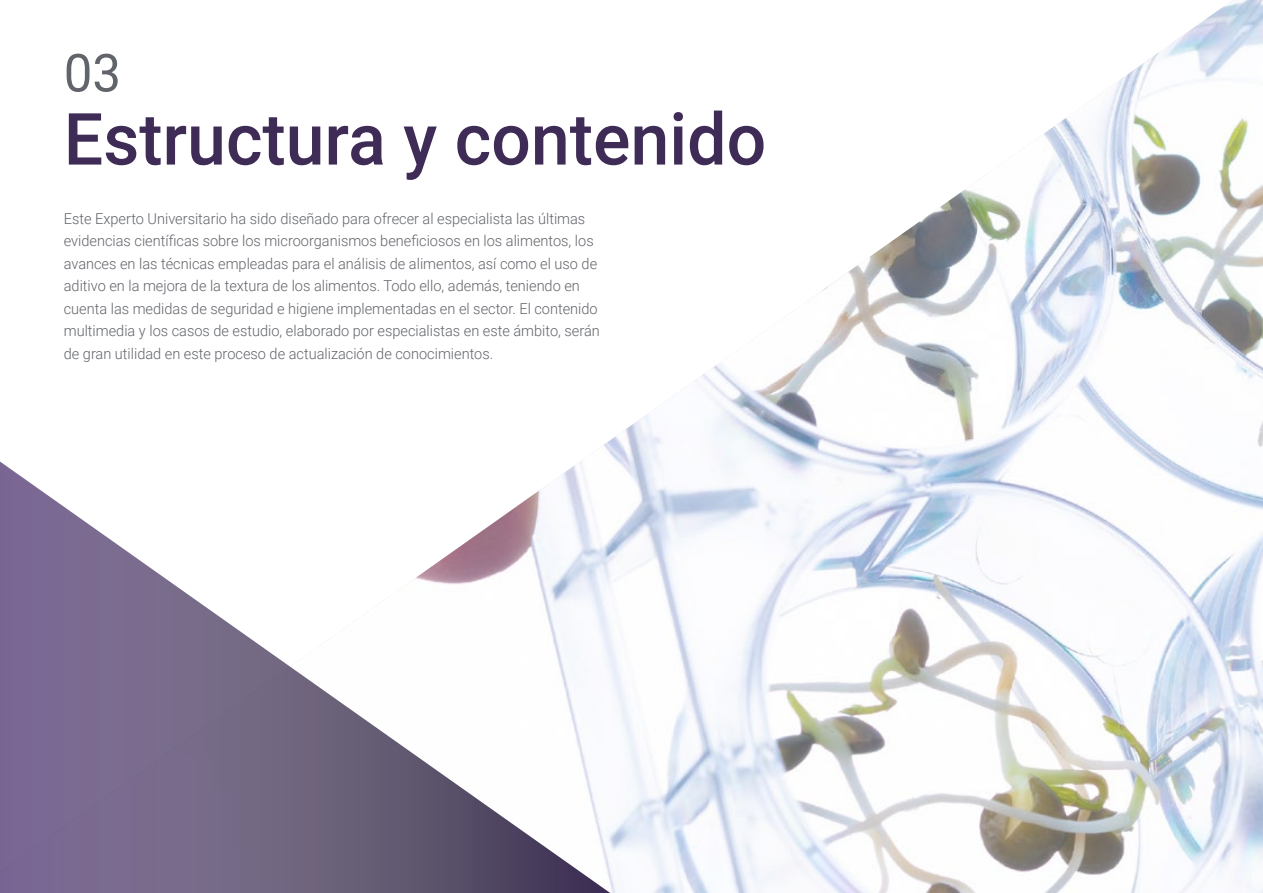
<style>
.page{position:relative;width:1263px;height:893px;background:#fff}
.page>*{position:absolute;margin:0;border:0;box-sizing:border-box;transform-origin:0 0}
.t1{font:500 72px "Roboto";color:#3e2b56}
.t2{font:52.5px "Roboto";color:#61646a}
.t3{font:300 15px/22.5px "Roboto";color:#61646a}
</style>
<div class="page">
<img style="left:603px;top:0;width:660px;height:893px">
<svg style="left:0;top:446px;width:640px;height:447px"></svg>
<h2 class="t2" style="left:64px;top:36px;width:59px">03</h2>
<h1 class="t1" style="left:64px;top:89px;width:704px">Estructura y contenido</h1>
<p class="t3" style="left:64px;top:207px;width:537px">Este Experto Universitario ha sido diseñado para ofrecer al especialista las últimas evidencias científicas sobre los microorganismos beneficiosos en los alimentos, los avances en las técnicas empleadas para el análisis de alimentos, así como el uso de aditivo en la mejora de la textura de los alimentos. Todo ello, además, teniendo en cuenta las medidas de seguridad e higiene implementadas en el sector. El contenido multimedia y los casos de estudio, elaborado por especialistas en este ámbito, serán de gran utilidad en este proceso de actualización de conocimientos.</p>
</div>
